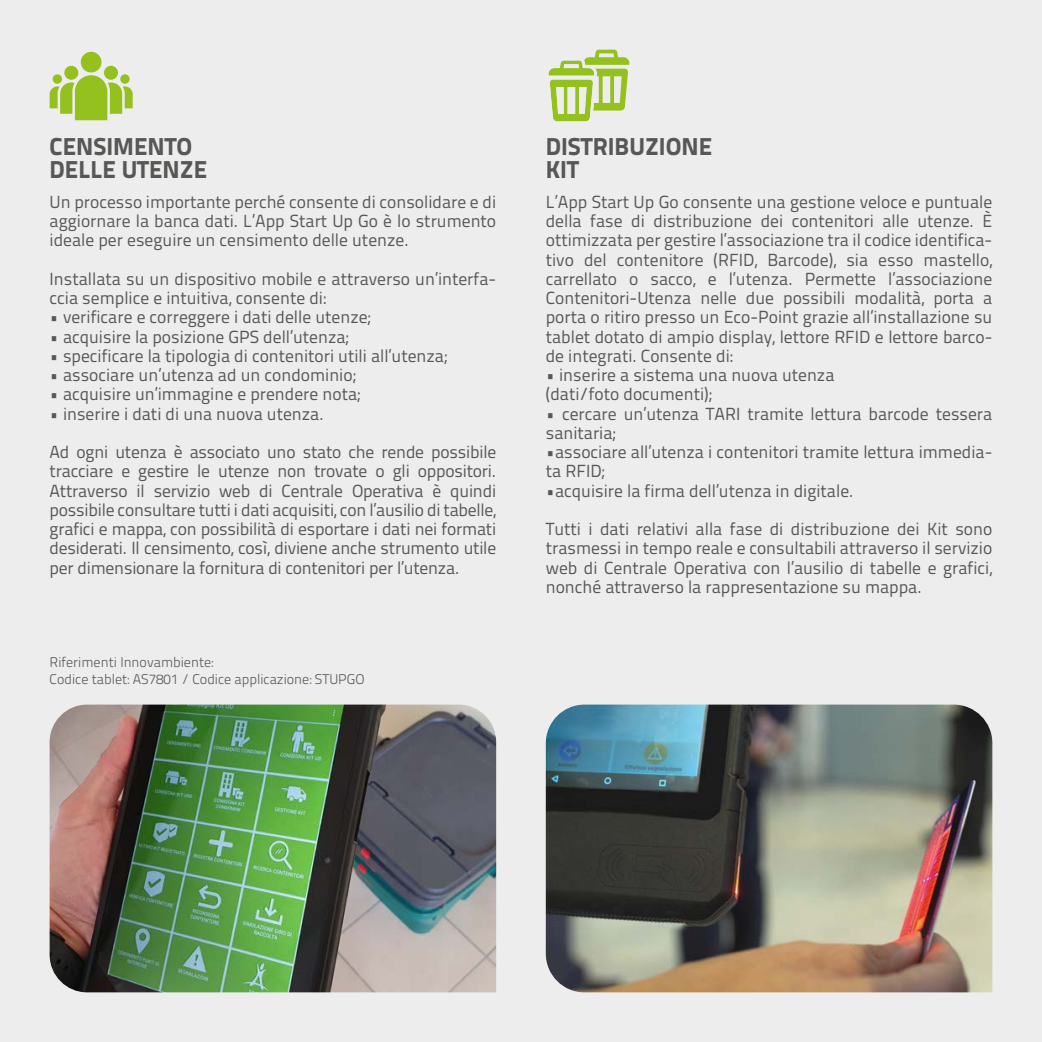
<style>
.page{position:relative;width:1042px;height:1042px;background:#ededed}
.page>*{position:absolute;margin:0;border:0;box-sizing:border-box;transform-origin:0 0}
.t1{font:24.5px/24px "Titillium Text 25 L 999 wt";color:#575756}
.t2{font:17.5px/19.2px "Titillium Text 25 L 400 wt";color:#575756;text-align:justify}
.t3{font:14px/16.8px "Titillium Text 25 L 250 wt";color:#575756}
</style>
<div class="page">
<svg style="left:548px;top:50px;width:81px;height:72px"></svg>
<div style="left:81px;top:52px;width:20px;height:20px;background:#95c11f;border-radius:50%"></div>
<div style="left:64px;top:66px;width:14px;height:14px;background:#95c11f;border-radius:50%"></div>
<div style="left:104px;top:66px;width:14px;height:14px;background:#95c11f;border-radius:50%"></div>
<svg style="left:50px;top:75px;width:83px;height:45px"></svg>
<img style="left:50px;top:704px;width:446px;height:288px">
<img style="left:546px;top:704px;width:446px;height:288px">
<h1 class="t1" style="left:50px;top:132px;width:159px">CENSIMENTO<br>DELLE UTENZE</h1>
<h1 class="t1" style="left:546px;top:132px;width:168px">DISTRIBUZIONE<br>KIT</h1>
<p class="t2" style="left:546px;top:191px;width:448px">L’App Start Up Go consente una gestione veloce e puntuale della fase di distribuzione dei contenitori alle utenze. È ottimizzata per gestire l’associazione tra il codice identifica&shy;tivo del contenitore (RFID, Barcode), sia esso mastello, carrellato o sacco, e l’utenza. Permette l’associazione Contenitori-Utenza nelle due possibili modalità, porta a porta o ritiro presso un Eco-Point grazie all’installazione su tablet dotato di ampio display, lettore RFID e lettore barco&shy;de integrati. Consente di:</p>
<p class="t2" style="left:546px;top:364px;width:290px">• inserire a sistema una nuova utenza (dati/foto documenti);</p>
<p class="t2" style="left:546px;top:403px;width:448px">• cercare un’utenza TARI tramite lettura barcode tessera sanitaria;</p>
<p class="t2" style="left:546px;top:441px;width:448px">•associare all’utenza i contenitori tramite lettura immedia&shy;ta RFID;</p>
<p class="t2" style="left:546px;top:480px;width:309px">•acquisire la firma dell’utenza in digitale.</p>
<p class="t2" style="left:546px;top:518px;width:448px">Tutti i dati relativi alla fase di distribuzione dei Kit sono trasmessi in tempo reale e consultabili attraverso il servizio web di Centrale Operativa con l’ausilio di tabelle e grafici, nonché attraverso la rappresentazione su mappa.</p>
<p class="t2" style="left:50px;top:191px;width:448px">Un processo importante perché consente di consolidare e di aggiornare la banca dati. L’App Start Up Go è lo strumento ideale per eseguire un censimento delle utenze.</p>
<p class="t2" style="left:50px;top:268px;width:448px">Installata su un dispositivo mobile e attraverso un’interfa&shy;ccia semplice e intuitiva, consente di:</p>
<p class="t2" style="left:50px;top:307px;width:323px">• verificare e correggere i dati delle utenze;</p>
<p class="t2" style="left:50px;top:326px;width:301px">• acquisire la posizione GPS dell’utenza;</p>
<p class="t2" style="left:50px;top:345px;width:399px">• specificare la tipologia di contenitori utili all’utenza;</p>
<p class="t2" style="left:50px;top:364px;width:308px">• associare un’utenza ad un condominio;</p>
<p class="t2" style="left:50px;top:384px;width:312px">• acquisire un’immagine e prendere nota;</p>
<p class="t2" style="left:50px;top:403px;width:276px">• inserire i dati di una nuova utenza.</p>
<p class="t2" style="left:50px;top:441px;width:448px">Ad ogni utenza è associato uno stato che rende possibile tracciare e gestire le utenze non trovate o gli oppositori.<br>Attraverso il servizio web di Centrale Operativa è quindi possibile consultare tutti i dati acquisiti, con l’ausilio di tabelle, grafici e mappa, con possibilità di esportare i dati nei formati desiderati. Il censimento, così, diviene anche strumento utile per dimensionare la fornitura di contenitori per l’utenza.</p>
<p class="t3" style="left:50px;top:653px;width:316px">Riferimenti Innovambiente:<br>Codice tablet: AS7801 / Codice applicazione: STUPGO</p>
</div>
